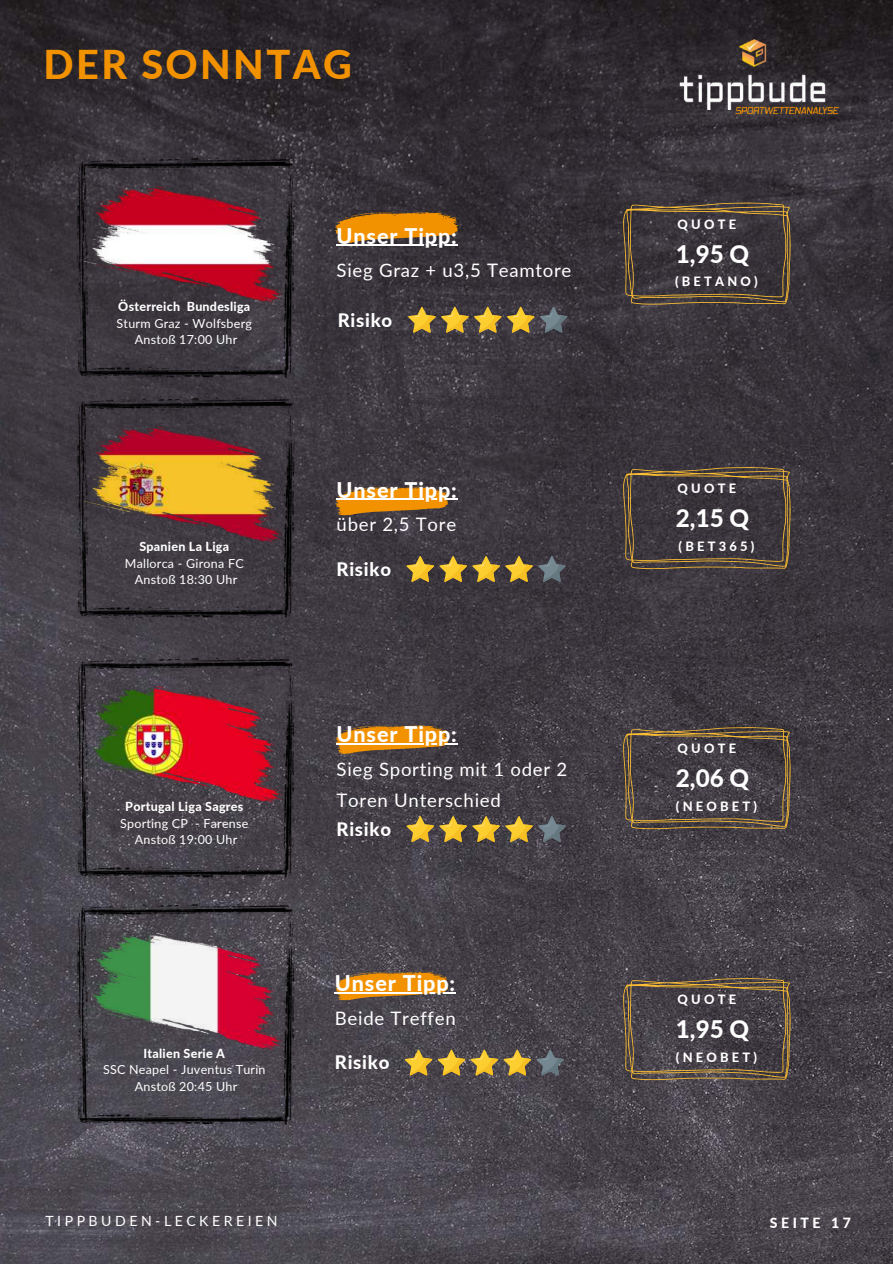
<style>
.page{position:relative;width:893px;height:1264px;background:#fff}
.page>*{position:absolute;margin:0;border:0;box-sizing:border-box;transform-origin:0 0}
.t1{font:800 39.75px "Lato";letter-spacing:.06em;color:#f39200}
.t2{font:800 24.3px "Lato";color:#fff}
.t3{font:800 21.6px "Lato";letter-spacing:.04em;color:#fff}
.t4{font:18.6px/31.5px "Lato";letter-spacing:.04em;color:#fff}
.t5{font:800 18.6px "Lato";letter-spacing:.04em;color:#fff}
.t6{font:14.1px "Lato";letter-spacing:.25em;color:#fff}
.t7{font:800 14.1px "Lato";letter-spacing:.25em;color:#fff}
.t8{font:800 12.9px "Lato";letter-spacing:.25em;color:#fff}
.t9{font:12.45px/16.6px "Lato";letter-spacing:.02em;color:#fff;text-align:center}
.t10{font:800 12.45px "Lato";letter-spacing:.02em;color:#fff}
</style>
<div class="page">
<img style="left:0;top:0;width:892px;height:1263px">
<img style="left:678px;top:40px;width:197px;height:84px">
<svg style="left:334px;top:209px;width:125px;height:38px;background:#ad701b"></svg>
<svg style="left:623px;top:203px;width:167px;height:101px;background:#49403b"></svg>
<svg style="left:408px;top:307px;width:27px;height:25px"></svg>
<svg style="left:441px;top:307px;width:27px;height:25px"></svg>
<svg style="left:474px;top:307px;width:27px;height:25px"></svg>
<svg style="left:507px;top:307px;width:27px;height:25px"></svg>
<svg style="left:540px;top:307px;width:27px;height:25px"></svg>
<img style="left:64px;top:144px;width:240px;height:479px">
<img style="left:85px;top:187px;width:199px;height:116px">
<hr style="left:336px;top:245px;width:121px;height:1px;background:#fff">
<svg style="left:335px;top:484px;width:114px;height:35px;background:#a46b1c"></svg>
<svg style="left:623px;top:467px;width:167px;height:102px;background:#4a403c"></svg>
<svg style="left:406px;top:556px;width:93px;height:26px;background:#8d7536"></svg>
<svg style="left:505px;top:556px;width:27px;height:26px"></svg>
<svg style="left:538px;top:556px;width:27px;height:26px"></svg>
<img style="left:85px;top:427px;width:199px;height:115px">
<hr style="left:336px;top:498px;width:121px;height:2px;background:#fff">
<svg style="left:335px;top:722px;width:114px;height:35px;background:#a87123"></svg>
<svg style="left:623px;top:727px;width:167px;height:102px;background:#514743"></svg>
<svg style="left:406px;top:816px;width:93px;height:26px;background:#927a3b"></svg>
<svg style="left:505px;top:816px;width:27px;height:26px"></svg>
<svg style="left:538px;top:816px;width:27px;height:26px"></svg>
<img style="left:64px;top:644px;width:240px;height:239px">
<img style="left:85px;top:687px;width:199px;height:115px">
<hr style="left:336px;top:743px;width:121px;height:1px;background:#fff">
<svg style="left:335px;top:968px;width:114px;height:35px;background:#ad7526"></svg>
<svg style="left:623px;top:978px;width:167px;height:102px;background:#544a45"></svg>
<svg style="left:405px;top:1049px;width:159px;height:26px;background:#887747"></svg>
<img style="left:64px;top:890px;width:240px;height:240px">
<img style="left:85px;top:933px;width:199px;height:116px">
<hr style="left:335px;top:992px;width:121px;height:1px;background:#fff">
<h1 class="t1" style="left:44px;top:40px;width:310px">DER SONNTAG</h1>
<p class="t10" style="left:118px;top:299px;width:133px">Österreich Bundesliga</p>
<p class="t9" style="left:117px;top:314px;width:137px">Sturm Graz - Wolfsberg<br>Anstoß 17:00 Uhr</p>
<h3 class="t3" style="left:336px;top:222px;width:122px">Unser Tipp:</h3>
<h3 class="t4" style="left:336px;top:254px;width:236px">Sieg Graz + u3,5 Teamtore</h3>
<h3 class="t5" style="left:338px;top:308px;width:56px">Risiko</h3>
<p class="t8" style="left:677px;top:216px;width:60px">QUOTE</p>
<h2 class="t2" style="left:676px;top:239px;width:75px">1,95 Q</h2>
<p class="t8" style="left:675px;top:274px;width:84px">(BETANO)</p>
<h3 class="t3" style="left:336px;top:476px;width:122px">Unser Tipp:</h3>
<h3 class="t4" style="left:336px;top:508px;width:121px">über 2,5 Tore</h3>
<h3 class="t5" style="left:336px;top:557px;width:56px">Risiko</h3>
<p class="t8" style="left:677px;top:480px;width:60px">QUOTE</p>
<h2 class="t2" style="left:676px;top:503px;width:75px">2,15 Q</h2>
<p class="t10" style="left:139px;top:538px;width:91px">Spanien La Liga</p>
<p class="t8" style="left:678px;top:538px;width:77px">(BET365)</p>
<p class="t9" style="left:125px;top:554px;width:120px">Mallorca - Girona FC<br>Anstoß 18:30 Uhr</p>
<h3 class="t3" style="left:336px;top:720px;width:122px">Unser Tipp:</h3>
<h3 class="t4" style="left:336px;top:752px;width:232px">Sieg Sporting mit 1 oder 2<br>Toren Unterschied</h3>
<h3 class="t5" style="left:336px;top:817px;width:56px">Risiko</h3>
<p class="t8" style="left:677px;top:740px;width:60px">QUOTE</p>
<h2 class="t2" style="left:676px;top:763px;width:75px">2,06 Q</h2>
<p class="t10" style="left:125px;top:798px;width:119px">Portugal Liga Sagres</p>
<p class="t8" style="left:675px;top:798px;width:83px">(NEOBET)</p>
<p class="t9" style="left:120px;top:814px;width:130px">Sporting CP - Farense<br>Anstoß 19:00 Uhr</p>
<p class="t10" style="left:143px;top:1045px;width:83px">Italien Serie A</p>
<p class="t9" style="left:103px;top:1061px;width:164px">SSC Neapel - Juventus Turin<br>Anstoß 20:45 Uhr</p>
<h3 class="t3" style="left:335px;top:969px;width:122px">Unser Tipp:</h3>
<h3 class="t4" style="left:335px;top:1001px;width:122px">Beide Treffen</h3>
<h3 class="t5" style="left:335px;top:1051px;width:56px">Risiko</h3>
<p class="t8" style="left:677px;top:991px;width:60px">QUOTE</p>
<h2 class="t2" style="left:676px;top:1014px;width:75px">1,95 Q</h2>
<p class="t8" style="left:675px;top:1049px;width:83px">(NEOBET)</p>
<p class="t6" style="left:45px;top:1212px;width:234px">TIPPBUDEN-LECKEREIEN</p>
<p class="t7" style="left:769px;top:1214px;width:82px">SEITE 17</p>
</div>
